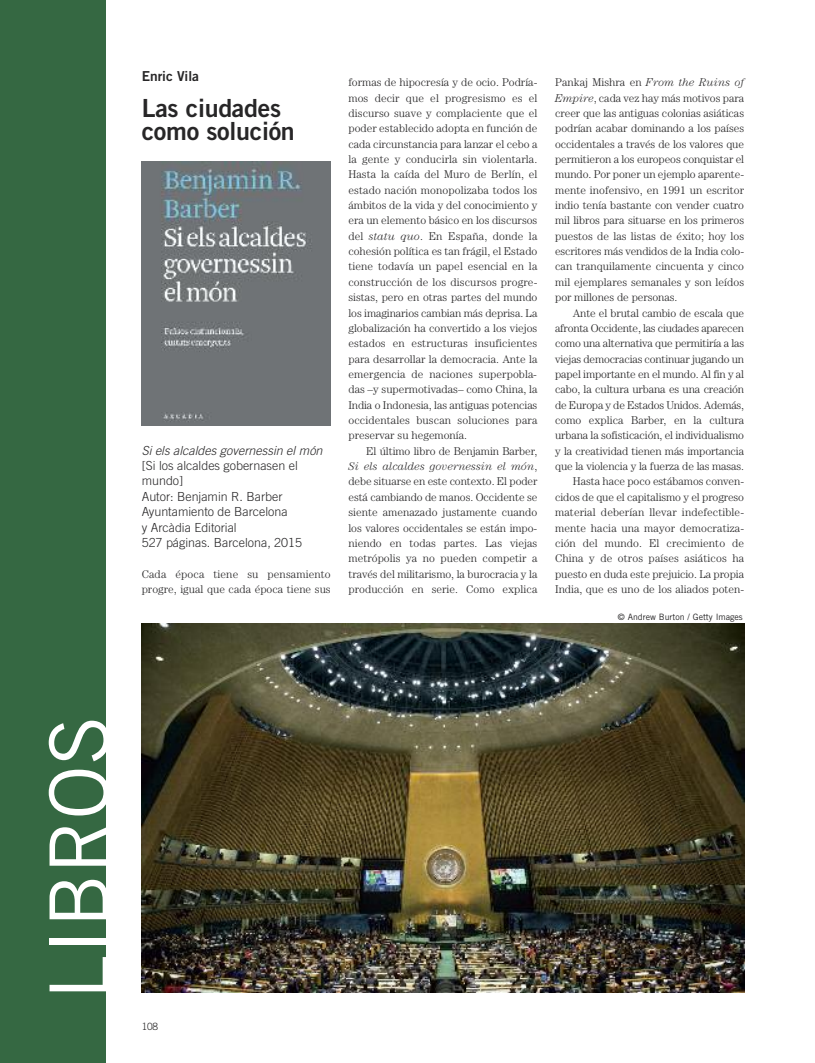
<style>
.page{position:relative;width:815px;height:1063px;background:#fff}
.page>*{position:absolute;margin:0;border:0;box-sizing:border-box;transform-origin:0 0}
.t1{font:81.25px "Trade Gothic";color:#fff}
.t2{font:25px/22.5px "Trade Gothic Bold Two";letter-spacing:-.01em;color:#272627}
.t3{font:13.75px "Trade Gothic Bold Two";color:#272627}
.t4{font:300 12.5px/15.4px "Trade Gothic";color:#272627}
.t5{font:300 11.25px/15.4px "Century";color:#272627}
.t6{font:300 11.25px "Century";letter-spacing:-.02em;color:#272627}
.t7{font:italic 300 11.25px "Century";letter-spacing:.005em;color:#272627}
.t8{font:300 10px "Trade Gothic";color:#272627}
.t9{font:8.75px "Trade Gothic";color:#272627}
.s1{font-style:italic}
.s2{font-style:normal}
</style>
<div class="page">
<div style="left:0;top:0;width:106px;height:1063px;background:#356842"></div>
<img style="left:142px;top:162px;width:189px;height:263px">
<img style="left:142px;top:624px;width:602px;height:368px">
<p class="t3" style="left:142px;top:71px;width:59px">Enric Vila</p>
<p class="t2" style="left:142px;top:99px;width:155px">Las ciudades como solución</p>
<p class="t4" style="left:142px;top:444px;width:182px"><span class="s1">Si els alcaldes governessin el món </span>[Si los alcaldes gobernasen el mundo]<br>Autor: Benjamin R. Barber<br>Ayuntamiento de Barcelona<br>y Arcàdia Editorial<br>527 páginas. Barcelona, 2015</p>
<p class="t5" style="left:142px;top:567px;width:190px">Cada época tiene su pensamiento progre, igual que cada época tiene sus</p>
<p class="t5" style="left:348px;top:76px;width:190px">formas de hipocresía y de ocio. Podría-</p>
<p class="t5" style="left:348px;top:91px;width:190px">mos decir que el progresismo es el</p>
<p class="t5" style="left:348px;top:106px;width:190px">discurso suave y complaciente que el</p>
<p class="t5" style="left:348px;top:122px;width:190px">poder establecido adopta en función de</p>
<p class="t5" style="left:348px;top:137px;width:190px">cada circunstancia para lanzar el cebo a</p>
<p class="t5" style="left:348px;top:152px;width:190px">la gente y conducirla sin violentarla.</p>
<p class="t5" style="left:348px;top:168px;width:190px">Hasta la caída del Muro de Berlín, el</p>
<p class="t5" style="left:348px;top:183px;width:190px">estado nación monopolizaba todos los</p>
<p class="t5" style="left:348px;top:198px;width:190px">ámbitos de la vida y del conocimiento y</p>
<p class="t5" style="left:348px;top:214px;width:190px">era un elemento básico en los discursos</p>
<p class="t5" style="left:348px;top:229px;width:190px">del <span class="s1">statu quo</span>. En España, donde la</p>
<p class="t5" style="left:348px;top:245px;width:190px">cohesión política es tan frágil, el Estado</p>
<p class="t5" style="left:348px;top:260px;width:190px">tiene todavía un papel esencial en la</p>
<p class="t5" style="left:348px;top:275px;width:190px">construcción de los discursos progre-</p>
<p class="t5" style="left:348px;top:291px;width:190px">sistas, pero en otras partes del mundo</p>
<p class="t5" style="left:348px;top:306px;width:190px">los imaginarios cambian más deprisa. La</p>
<p class="t5" style="left:348px;top:321px;width:190px">globalización ha convertido a los viejos</p>
<p class="t5" style="left:348px;top:337px;width:190px">estados en estructuras insuficientes</p>
<p class="t5" style="left:348px;top:352px;width:190px">para desarrollar la democracia. Ante la</p>
<p class="t5" style="left:348px;top:367px;width:190px">emergencia de naciones superpobla-</p>
<p class="t5" style="left:348px;top:383px;width:190px">das –y supermotivadas– como China, la</p>
<p class="t5" style="left:348px;top:398px;width:190px">India o Indonesia, las antiguas potencias</p>
<p class="t5" style="left:348px;top:413px;width:190px">occidentales buscan soluciones para</p>
<p class="t5" style="left:348px;top:429px;width:120px">preservar su hegemonía.</p>
<p class="t5" style="left:366px;top:444px;width:173px">El último libro de Benjamin Barber,</p>
<p class="t7" style="left:348px;top:462px;width:190px">Si els alcaldes governessin el món<span class="s2">,</span></p>
<p class="t5" style="left:348px;top:475px;width:190px">debe situarse en este contexto. El poder</p>
<p class="t5" style="left:348px;top:490px;width:190px">está cambiando de manos. Occidente se</p>
<p class="t5" style="left:348px;top:506px;width:190px">siente amenazado justamente cuando</p>
<p class="t5" style="left:348px;top:521px;width:190px">los valores occidentales se están impo-</p>
<p class="t5" style="left:348px;top:536px;width:190px">niendo en todas partes. Las viejas</p>
<p class="t5" style="left:348px;top:552px;width:190px">metrópolis ya no pueden competir a</p>
<p class="t5" style="left:348px;top:567px;width:190px">través del militarismo, la burocracia y la</p>
<p class="t5" style="left:348px;top:582px;width:190px">producción en serie. Como explica</p>
<p class="t5" style="left:555px;top:76px;width:190px">Pankaj Mishra en <span class="s1">From the Ruins of</span></p>
<p class="t5" style="left:555px;top:91px;width:190px"><span class="s1">Empire</span>, cada vez hay más motivos para</p>
<p class="t5" style="left:555px;top:106px;width:190px">creer que las antiguas colonias asiáticas</p>
<p class="t5" style="left:555px;top:122px;width:190px">podrían acabar dominando a los países</p>
<p class="t5" style="left:555px;top:137px;width:190px">occidentales a través de los valores que</p>
<p class="t5" style="left:555px;top:152px;width:190px">permitieron a los europeos conquistar el</p>
<p class="t5" style="left:555px;top:168px;width:190px">mundo. Por poner un ejemplo aparente-</p>
<p class="t5" style="left:555px;top:183px;width:190px">mente inofensivo, en 1991 un escritor</p>
<p class="t5" style="left:555px;top:198px;width:190px">indio tenía bastante con vender cuatro</p>
<p class="t5" style="left:555px;top:214px;width:190px">mil libros para situarse en los primeros</p>
<p class="t5" style="left:555px;top:229px;width:190px">puestos de las listas de éxito; hoy los</p>
<p class="t5" style="left:555px;top:245px;width:190px">escritores más vendidos de la India colo-</p>
<p class="t5" style="left:555px;top:260px;width:190px">can tranquilamente cincuenta y cinco</p>
<p class="t5" style="left:555px;top:275px;width:190px">mil ejemplares semanales y son leídos</p>
<p class="t5" style="left:555px;top:291px;width:124px">por millones de personas.</p>
<p class="t5" style="left:573px;top:306px;width:173px">Ante el brutal cambio de escala que</p>
<p class="t6" style="left:555px;top:324px;width:190px">afronta Occidente, las ciudades aparecen</p>
<p class="t5" style="left:555px;top:337px;width:190px">como una alternativa que permitiría a las</p>
<p class="t5" style="left:555px;top:352px;width:190px">viejas democracias continuar jugando un</p>
<p class="t5" style="left:555px;top:367px;width:190px">papel importante en el mundo. Al fin y al</p>
<p class="t5" style="left:555px;top:383px;width:190px">cabo, la cultura urbana es una creación</p>
<p class="t6" style="left:555px;top:401px;width:190px">de Europa y de Estados Unidos. Además,</p>
<p class="t5" style="left:555px;top:413px;width:190px">como explica Barber, en la cultura</p>
<p class="t5" style="left:555px;top:429px;width:190px">urbana la sofisticación, el individualismo</p>
<p class="t5" style="left:555px;top:444px;width:190px">y la creatividad tienen más importancia</p>
<p class="t5" style="left:555px;top:460px;width:190px">que la violencia y la fuerza de las masas.</p>
<p class="t5" style="left:573px;top:475px;width:173px">Hasta hace poco estábamos conven-</p>
<p class="t5" style="left:555px;top:490px;width:190px">cidos de que el capitalismo y el progreso</p>
<p class="t5" style="left:555px;top:506px;width:190px">material deberían llevar indefectible-</p>
<p class="t5" style="left:555px;top:521px;width:190px">mente hacia una mayor democratiza-</p>
<p class="t5" style="left:555px;top:536px;width:190px">ción del mundo. El crecimiento de</p>
<p class="t5" style="left:555px;top:552px;width:190px">China y de otros países asiáticos ha</p>
<p class="t5" style="left:555px;top:567px;width:190px">puesto en duda este prejuicio. La propia</p>
<p class="t5" style="left:555px;top:582px;width:190px">India, que es uno de los aliados poten-</p>
<p class="t9" style="left:618px;top:613px;width:127px">© Andrew Burton / Getty Images</p>
<p class="t1" style="left:50px;top:1000px;width:286px;rotate:-90deg">LIBROS</p>
<p class="t8" style="left:142px;top:1023px;width:18px">108</p>
</div>
